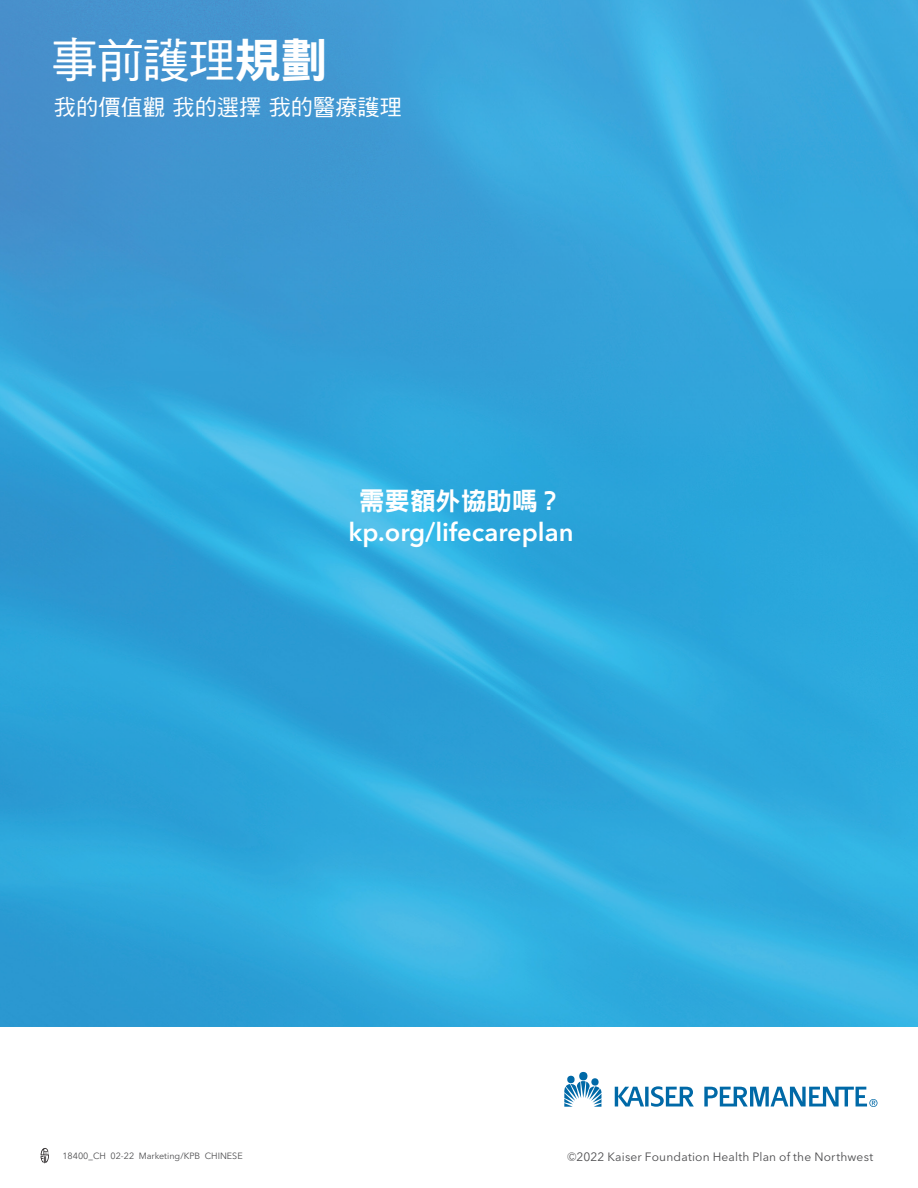
<style>
.page{position:relative;width:918px;height:1188px;background:#fff}
.page>*{position:absolute;margin:0;border:0;box-sizing:border-box;transform-origin:0 0}
.t1{font:47.25px "DF Hei Std W5";color:#fff}
.t2{font:600 25.5px/30.6px "Avenir Next LT Pro";color:#fff;text-align:center}
.t3{font:22.2px "DF Hei Std W5";color:#fff}
.t4{font:12px "Avenir Next LT Pro";letter-spacing:.015em;color:#4d4d4f}
.t5{font:9px "Avenir Next LT Pro";color:#4d4d4f}
.s1{font-family:"DF Hei Std W9"}
.s2{font-family:"DF Hei Std W9";font-weight:400}
.s3{font-family:"DF Hei Std W5"}
</style>
<div class="page">
<img style="left:0;top:0;width:918px;height:1027px">
<svg style="left:564px;top:1075px;width:38px;height:32px"></svg>
<div style="left:579px;top:1072px;width:9px;height:9px;background:#0069a7;border-radius:50%"></div>
<svg style="left:645px;top:1087px;width:4px;height:20px"></svg>
<svg style="left:615px;top:1087px;width:29px;height:20px"></svg>
<svg style="left:651px;top:1086px;width:43px;height:21px"></svg>
<svg style="left:704px;top:1087px;width:173px;height:20px"></svg>
<svg style="left:40px;top:1148px;width:9px;height:15px"></svg>
<svg style="left:890px;top:0;width:2px;height:1027px;background:#31abdf"></svg>
<h1 class="t1" style="left:51px;top:35px;width:278px">事前護理<span class="s1">規劃</span></h1>
<h3 class="t3" style="left:54px;top:95px;width:350px">我的價值觀 我的選擇 我的醫療護理</h3>
<p class="t2" style="left:349px;top:486px;width:227px"><span class="s2">需要額外協助嗎？</span>kp.org/lifecareplan</p>
<p class="t5" style="left:62px;top:1150px;width:182px">18400<span class="s3">_</span>CH 02-22 Marketing/KPB CHINESE</p>
<p class="t4" style="left:567px;top:1150px;width:308px"><span class="s3">©</span>2022 Kaiser Foundation Health Plan of the Northwest</p>
</div>
